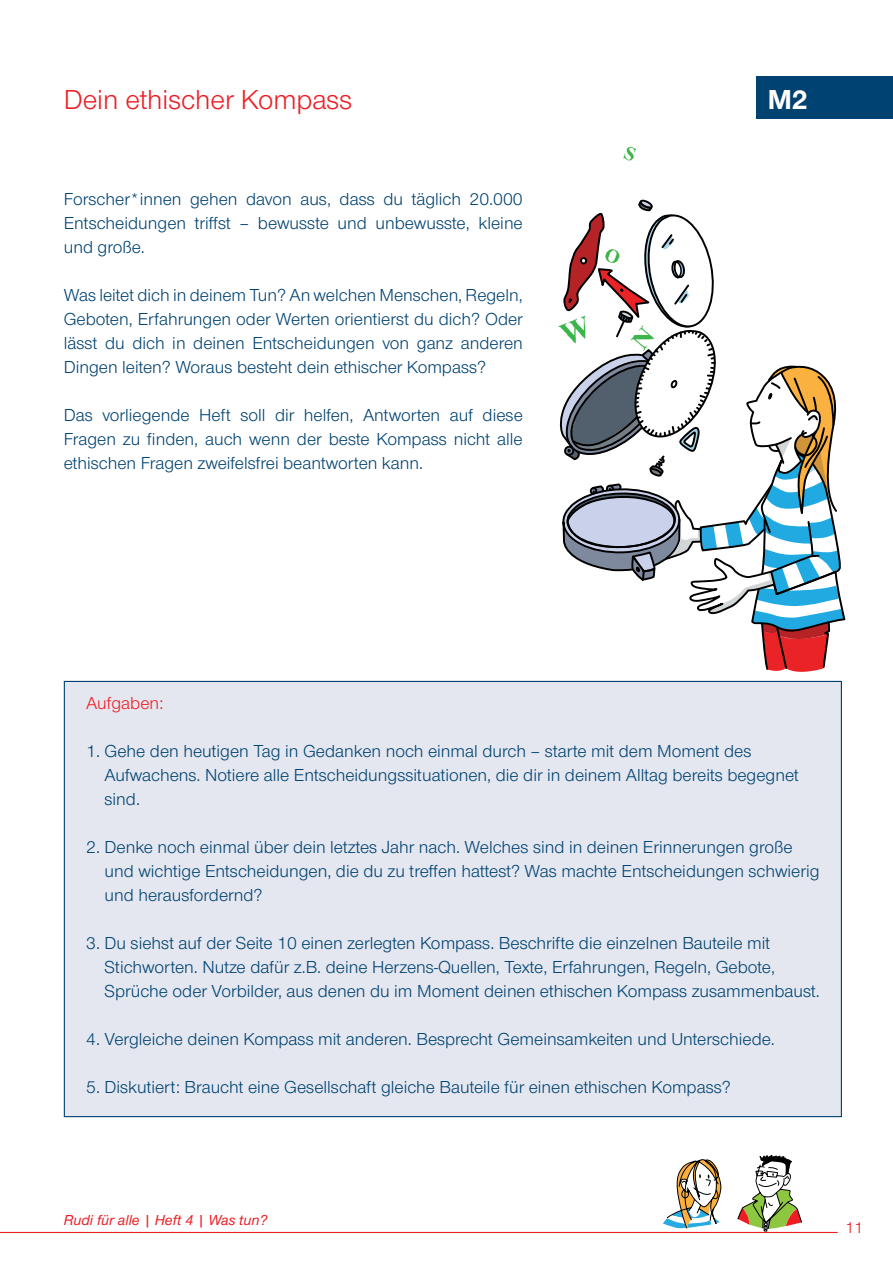
<style>
.page{position:relative;width:893px;height:1263px;background:#fff}
.page>*{position:absolute;margin:0;border:0;box-sizing:border-box;transform-origin:0 0}
.t1{font:28.5px "Nordelbica";color:#ed1d24}
.t2{font:700 28.5px "Nordelbica";color:#fff}
.t3{font:18px/24px "Nordelbica";color:#004271;text-align:justify}
.t4{font:18px "Nordelbica";color:#ed1d24}
.t5{font:16.5px "Nordelbica";color:#ed1d24}
.t6{font:italic 500 15px "Nordelbica";color:#ed1d24}
</style>
<div class="page">
<hr style="left:0;top:1232px;width:838px;height:1px;background:#ed1d24">
<svg style="left:663px;top:1159px;width:58px;height:69px"></svg>
<svg style="left:737px;top:1155px;width:65px;height:76px"></svg>
<img style="left:623px;top:146px;width:13px;height:15px">
<svg style="left:558px;top:199px;width:288px;height:473px"></svg>
<div style="left:64px;top:681px;width:777px;height:435px;background:#e4e7ef"></div>
<div style="left:757px;top:77px;width:136px;height:42px;background:#004271"></div>
<h1 class="t1" style="left:64px;top:83px;width:290px">Dein ethischer Kompass</h1>
<h1 class="t2" style="left:768px;top:83px;width:42px">M2</h1>
<p class="t3" style="left:64px;top:187px;width:461px">Forscher*innen gehen davon aus, dass du täglich 20.000<br>Entscheidungen triffst – bewusste und unbewusste, kleine und große.</p>
<p class="t3" style="left:64px;top:283px;width:461px">Was leitet dich in deinem Tun? An welchen Menschen, Regeln, Geboten, Erfahrungen oder Werten orientierst du dich? Oder lässt du dich in deinen Entscheidungen von ganz anderen Dingen leiten? Woraus besteht dein ethischer Kompass?</p>
<p class="t3" style="left:64px;top:403px;width:461px">Das vorliegende Heft soll dir helfen, Antworten auf diese Fragen zu finden, auch wenn der beste Kompass nicht alle ethischen Fragen zweifelsfrei beantworten kann.</p>
<p class="t4" style="left:86px;top:693px;width:79px">Aufgaben:</p>
<p class="t3" style="left:105px;top:739px;width:696px;text-align:left;text-indent:-18px">1. Gehe den heutigen Tag in Gedanken noch einmal durch – starte mit dem Moment des<br>Aufwachens. Notiere alle Entscheidungssituationen, die dir in deinem Alltag bereits begegnet sind.</p>
<p class="t3" style="left:105px;top:835px;width:717px;text-align:left;text-indent:-18px">2. Denke noch einmal über dein letztes Jahr nach. Welches sind in deinen Erinnerungen große und wichtige Entscheidungen, die du zu treffen hattest? Was machte Entscheidungen schwierig und herausfordernd?</p>
<p class="t3" style="left:105px;top:931px;width:717px;text-align:left;text-indent:-18px">3. Du siehst auf der Seite 10 einen zerlegten Kompass. Beschrifte die einzelnen Bauteile mit<br>Stichworten. Nutze dafür z.B. deine Herzens-Quellen, Texte, Erfahrungen, Regeln, Gebote,<br>Sprüche oder Vorbilder, aus denen du im Moment deinen ethischen Kompass zusammenbaust.</p>
<p class="t3" style="left:86px;top:1027px;width:690px">4. Vergleiche deinen Kompass mit anderen. Besprecht Gemeinsamkeiten und Unterschiede.</p>
<p class="t3" style="left:86px;top:1075px;width:646px">5. Diskutiert: Braucht eine Gesellschaft gleiche Bauteile für einen ethischen Kompass?</p>
<p class="t6" style="left:64px;top:1211px;width:205px">Rudi für alle | Heft 4 | Was tun?</p>
<p class="t5" style="left:845px;top:1218px;width:20px">11</p>
</div>
